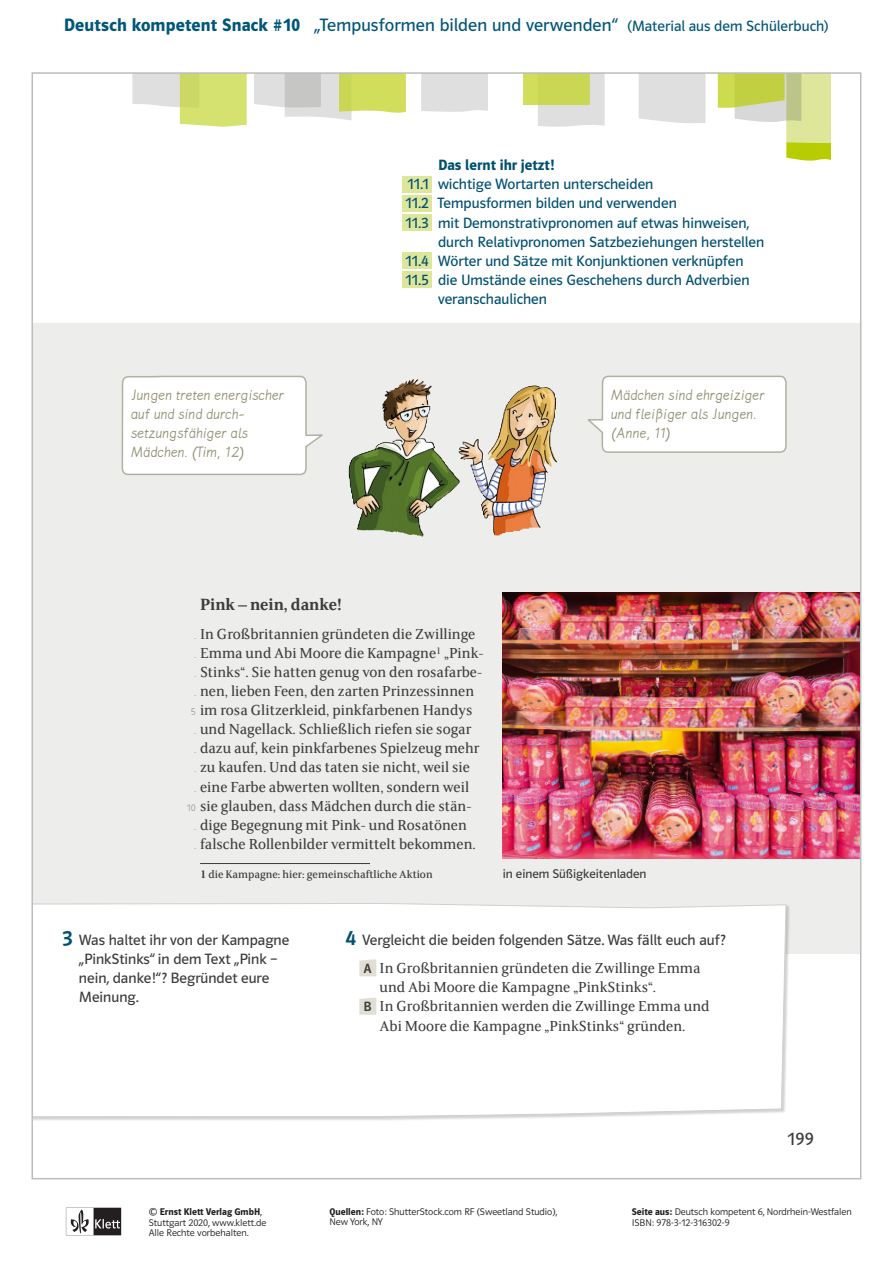
<style>
.page{position:relative;width:893px;height:1263px;background:#fff}
.page>*{position:absolute;margin:0;border:0;box-sizing:border-box;transform-origin:0 0}
.t1{font:22.5px "Polo 22 K Krftg 18";color:#005071}
.t2{font:18px "Polo CEF";letter-spacing:.005em;color:#00567a}
.t3{font:18px "FS Sally Klett Semi Bold 3";color:#3c3c3b}
.t4{font:18px "Polo CEF Regular 18";color:#3c3c3b}
.t5{font:16.05px/19px "FS Sally Klett Regular 12";color:#3c3c3b}
.t6{font:15.75px/19px "Lemme 2017";letter-spacing:.02em;color:#918f74}
.t7{font:15px/19px "Polo CEF Regular 18";color:#005071}
.t8{font:15px/19px "Polo CEF Regular 18";color:#3c3c3b}
.t9{font:15px "Polo CEF Demibold 3";color:#005071}
.t10{font:500 13.5px "Polo CEF";color:#3c3c3b}
.t11{font:12.75px "Polo CEF Regular 18";color:#3c3c3b}
.t12{font:500 12px "FS Sally Klett";color:#3c3c3b}
.t13{font:300 9.75px/10.5px "Polo CEF";color:#231f20}
.t14{font:9.75px/19px "Polo CEF Light 3";color:#9d9d9c;text-align:right}
.s1{font-weight:600}
.s2{font-size:15px}
.s3{font-family:"FS Sally Klett Semi Bold 3";font-weight:400}
</style>
<div class="page">
<svg style="left:66px;top:1208px;width:55px;height:27px"></svg>
<div style="left:32px;top:323px;width:829px;height:631px;background:#ededec"></div>
<div style="left:402px;top:175px;width:30px;height:17px;background:#dde69b"></div>
<div style="left:402px;top:195px;width:30px;height:17px;background:#dde69b"></div>
<div style="left:402px;top:214px;width:30px;height:17px;background:#dde69b"></div>
<div style="left:402px;top:252px;width:30px;height:17px;background:#dde69b"></div>
<div style="left:402px;top:271px;width:30px;height:17px;background:#dde69b"></div>
<hr style="left:200px;top:863px;width:170px;height:1px;background:#3c3c3b">
<svg style="left:35px;top:903px;width:752px;height:217px"></svg>
<svg style="left:359px;top:959px;width:17px;height:17px"></svg>
<svg style="left:359px;top:998px;width:17px;height:17px"></svg>
<img style="left:503px;top:592px;width:355px;height:266px">
<svg style="left:121px;top:375px;width:206px;height:745px"></svg>
<img style="left:349px;top:379px;width:109px;height:158px">
<img style="left:458px;top:385px;width:99px;height:150px">
<svg style="left:587px;top:375px;width:200px;height:78px;background:#f9f9f8"></svg>
<svg style="left:132px;top:75px;width:586px;height:52px"></svg>
<svg style="left:718px;top:75px;width:113px;height:86px"></svg>
<p class="t2" style="left:64px;top:14px;width:766px"><span class="s1">Deutsch kompetent Snack #10</span> „Tempusformen bilden und verwenden“ <span class="s2">(Material aus dem Schülerbuch)</span></p>
<p class="t7" style="left:405px;top:175px;width:25px;text-align:justify">11.1<br>11.2<br>11.3</p>
<p class="t7" style="left:405px;top:252px;width:25px">11.4<br>11.5</p>
<p class="t9" style="left:438px;top:156px;width:118px">Das lernt ihr jetzt!</p>
<p class="t7" style="left:437px;top:175px;width:328px">wichtige Wortarten unterscheiden<br>Tempusformen bilden und verwenden<br>mit Demonstrativpronomen auf etwas hinweisen, durch Relativpronomen Satzbeziehungen herstellen Wörter und Sätze mit Konjunktionen verknüpfen die Umstände eines Geschehens durch Adverbien veranschaulichen</p>
<p class="t6" style="left:131px;top:386px;width:154px">Jungen treten energischer auf und sind durch&shy;setzungsfähiger als<br>Mädchen. (Tim, 12)</p>
<p class="t6" style="left:611px;top:385px;width:155px">Mädchen sind ehrgeiziger und fleißiger als Jungen. (Anne, 11)</p>
<p class="t3" style="left:200px;top:592px;width:143px">Pink – nein, danke!</p>
<p class="t5" style="left:200px;top:623px;width:285px">In Großbritannien gründeten die Zwillinge Emma und Abi Moore die Kampagne<sup>1</sup> „Pink-Stinks“. Sie hatten genug von den rosafarbe&shy;nen, lieben Feen, den zarten Prinzessinnen im rosa Glitzerkleid, pinkfarbenen Handys und Nagellack. Schließlich riefen sie sogar dazu auf, kein pinkfarbenes Spielzeug mehr zu kaufen. Und das taten sie nicht, weil sie eine Farbe abwerten wollten, sondern weil sie glauben, dass Mädchen durch die stän&shy;dige Begegnung mit Pink- und Rosatönen falsche Rollenbilder vermittelt bekommen.</p>
<p class="t12" style="left:200px;top:866px;width:234px"><span class="s3">1</span> die Kampagne: hier: gemeinschaftliche Aktion</p>
<p class="t14" style="left:187px;top:626px;width:11px">.<br>.<br>.<br>.<br>5 .<br>.<br>.<br>.<br>10 .<br>.</p>
<p class="t11" style="left:503px;top:866px;width:145px">in einem Süßigkeitenladen</p>
<h1 class="t1" style="left:62px;top:925px;width:12px">3</h1>
<p class="t8" style="left:79px;top:930px;width:212px">Was haltet ihr von der Kampagne „PinkStinks“ in dem Text „Pink – nein, danke!“? Begründet eure<br>Meinung.</p>
<h1 class="t1" style="left:346px;top:925px;width:12px">4</h1>
<p class="t8" style="left:362px;top:930px;width:365px">Vergleicht die beiden folgenden Sätze. Was fällt euch auf?</p>
<p class="t5" style="left:380px;top:958px;width:331px">In Großbritannien gründeten die Zwillinge Emma und Abi Moore die Kampagne „PinkStinks“.<br>In Großbritannien werden die Zwillinge Emma und Abi Moore die Kampagne „PinkStinks“ gründen.</p>
<p class="t10" style="left:363px;top:961px;width:10px">A</p>
<p class="t10" style="left:363px;top:999px;width:10px">B</p>
<p class="t4" style="left:788px;top:1129px;width:28px">199</p>
<p class="t13" style="left:330px;top:1206px;width:229px"><span class="s1">Quellen:</span> Foto: ShutterStock.com RF (Sweetland Studio),<br>New York, NY</p>
<p class="t13" style="left:149px;top:1206px;width:119px">© <span class="s1">Ernst Klett Verlag GmbH</span>,<br>Stuttgart 2020, www.klett.de<br>Alle Rechte vorbehalten.</p>
<p class="t13" style="left:632px;top:1206px;width:222px"><span class="s1">Seite aus:</span> Deutsch kompetent 6, Nordrhein-Westfalen<br>ISBN: 978-3-12-316302-9</p>
</div>
